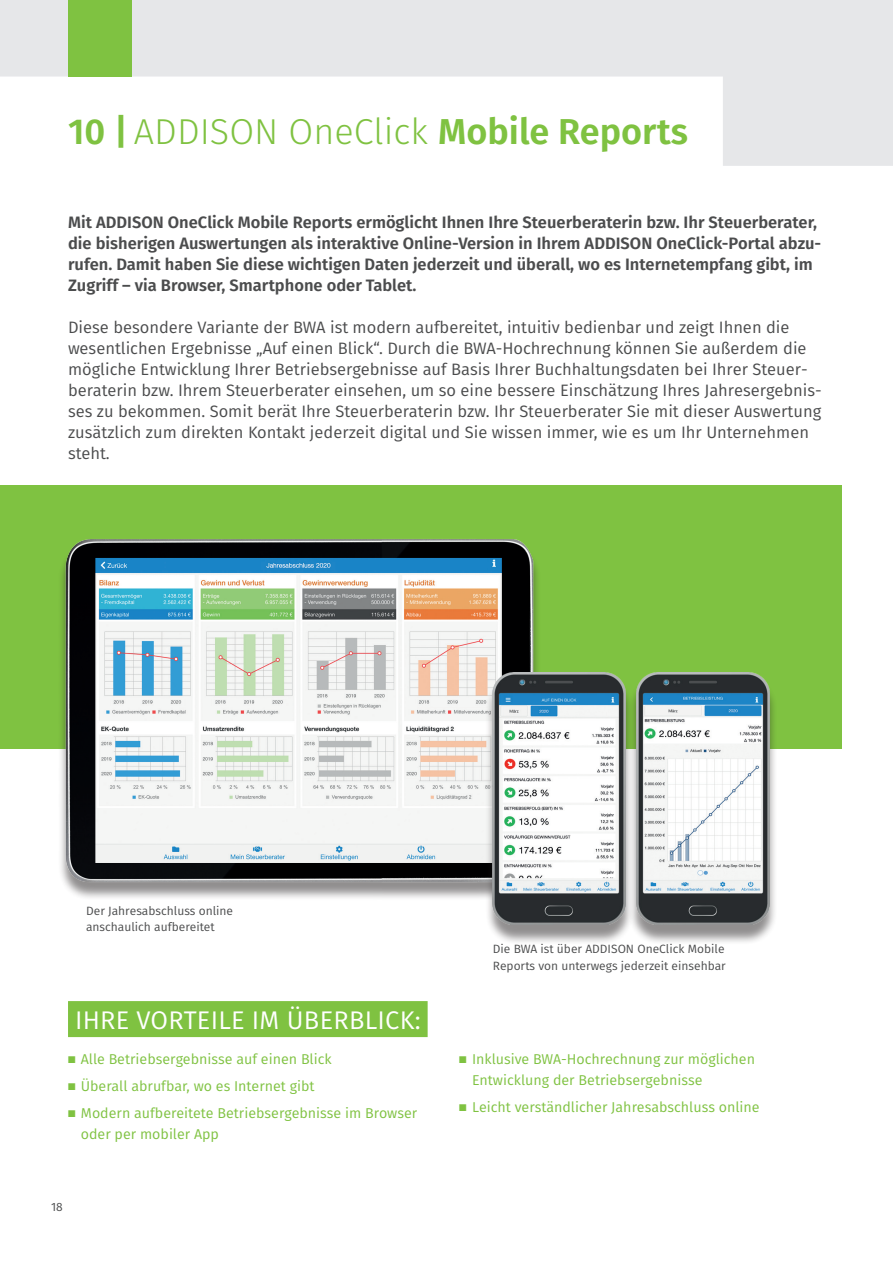
<style>
.page{position:relative;width:893px;height:1263px;background:#fff}
.page>*{position:absolute;margin:0;border:0;box-sizing:border-box;transform-origin:0 0}
.t1{font:600 36px "Fira Sans";color:#7fc241}
.t2{font:25.5px "Fira Sans";letter-spacing:.01em;color:#fff}
.t3{font:16.5px/21px "Fira Sans";color:#4b4c4d}
.t4{font:600 16.5px/21px "Fira Sans";color:#4b4c4d}
.t5{font:14.25px/21px "Fira Sans";color:#7fc241}
.t6{font:12px/16.5px "Fira Sans";color:#4b4c4d}
.s1{font-weight:300}
</style>
<div class="page">
<svg style="left:0;top:0;width:893px;height:166px;fill:#e6e7e9"></svg>
<div style="left:0;top:485px;width:842px;height:263px;background:#7fc241"></div>
<img style="left:16px;top:539px;width:665px;height:359px">
<div style="left:628px;top:676px;width:149px;height:269px;background:#231f20;opacity:.5"></div>
<img style="left:636px;top:673px;width:133px;height:252px">
<div style="left:485px;top:676px;width:149px;height:269px;background:#231f20;opacity:.5"></div>
<img style="left:493px;top:673px;width:133px;height:252px">
<div style="left:68px;top:0;width:64px;height:77px;background:#7fc241"></div>
<div style="left:68px;top:1001px;width:360px;height:36px;background:#7fc241"></div>
<h1 class="t1" style="left:68px;top:102px;width:621px">10 | <span class="s1">ADDISON OneClick</span> Mobile Reports</h1>
<p class="t4" style="left:68px;top:211px;width:755px">Mit ADDISON OneClick Mobile Reports ermöglicht Ihnen Ihre Steuerberaterin bzw. Ihr Steuerberater, die bisherigen Auswertungen als interaktive Online-Version in Ihrem ADDISON OneClick-Portal abzu&shy;rufen. Damit haben Sie diese wichtigen Daten jederzeit und überall, wo es Internetempfang gibt, im Zugriff – via Browser, Smartphone oder Tablet.</p>
<p class="t3" style="left:68px;top:316px;width:755px">Diese besondere Variante der BWA ist modern aufbereitet, intuitiv bedienbar und zeigt Ihnen die wesentlichen Ergebnisse „Auf einen Blick“. Durch die BWA-Hochrechnung können Sie außerdem die mögliche Entwicklung Ihrer Betriebsergebnisse auf Basis Ihrer Buchhaltungsdaten bei Ihrer Steuer&shy;beraterin bzw. Ihrem Steuerberater einsehen, um so eine bessere Einschätzung Ihres Jahresergebnis&shy;ses zu bekommen. Somit berät Ihre Steuerberaterin bzw. Ihr Steuerberater Sie mit dieser Auswertung zusätzlich zum direkten Kontakt jederzeit digital und Sie wissen immer, wie es um Ihr Unternehmen steht.</p>
<p class="t6" style="left:86px;top:902px;width:149px">Der Jahresabschluss online anschaulich aufbereitet</p>
<h2 class="t2" style="left:75px;top:1001px;width:347px">IHRE VORTEILE IM ÜBERBLICK:</h2>
<p class="t5" style="left:68px;top:1048px;width:265px">■ Alle Betriebsergebnisse auf einen Blick</p>
<p class="t5" style="left:68px;top:1075px;width:248px">■ Überall abrufbar, wo es Internet gibt</p>
<p class="t5" style="left:81px;top:1102px;width:338px;text-indent:-13px">■ Modern aufbereitete Betriebsergebnisse im Browser oder per mobiler App</p>
<p class="t6" style="left:51px;top:1199px;width:13px">18</p>
<p class="t6" style="left:493px;top:940px;width:234px">Die BWA ist über ADDISON OneClick Mobile<br>Reports von unterwegs jederzeit einsehbar</p>
<p class="t5" style="left:472px;top:1048px;width:285px;text-indent:-13px">■ Inklusive BWA-Hochrechnung zur möglichen<br>Entwicklung der Betriebsergebnisse</p>
<p class="t5" style="left:459px;top:1096px;width:302px">■ Leicht verständlicher Jahresabschluss online</p>
</div>
